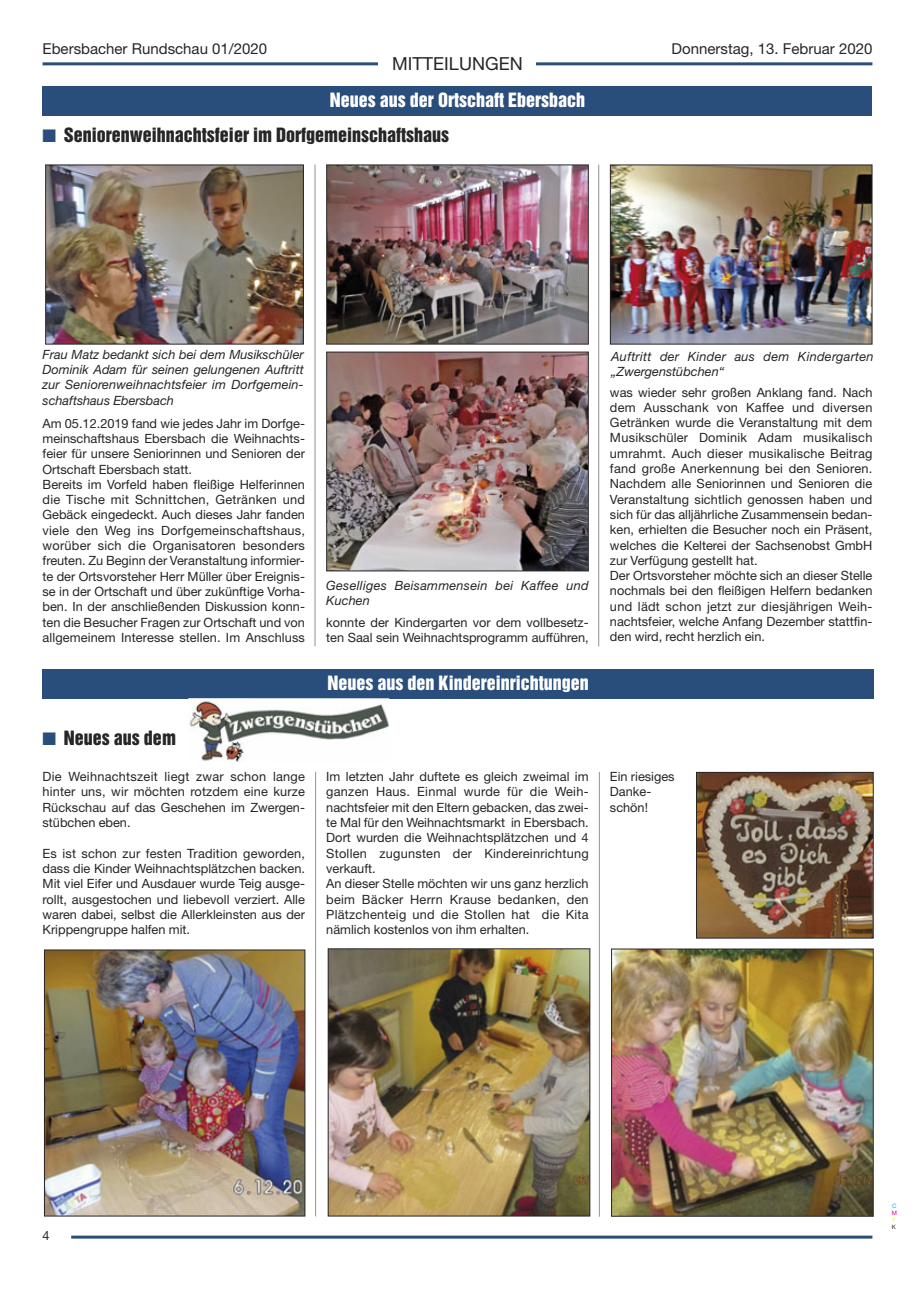
<style>
.page{position:relative;width:915px;height:1293px;background:#fff}
.page>*{position:absolute;margin:0;border:0;box-sizing:border-box;transform-origin:0 0}
.t1{font:18px "Helvetica Inserat";color:#fff}
.t2{font:18px "Helvetica Inserat";color:#272526}
.t3{font:18px "Helvetica Neue";color:#272526}
.t4{font:15px "Helvetica Neue";color:#272526}
.t5{font:12.75px/15.3px "Helvetica Neue";color:#272526}
.t6{font:italic 12.75px/15.3px "Helvetica Neue";letter-spacing:.01em;color:#272526}
.t7{font:6px "Helvetica Neue";color:#00acec}
.t8{font:6px "Helvetica Neue";color:#c90b88}
.t9{font:6px "Helvetica Neue";color:#fff029}
.t10{font:6px "Helvetica Neue";color:#272526}
.s1{color:#2a4e7c}
</style>
<div class="page">
<hr style="left:71px;top:1235px;width:801px;height:3px;background:#2a4e7c">
<hr style="left:43px;top:62px;width:829px;height:3px;background:#2a4e7c">
<div style="left:378px;top:57px;width:158px;height:17px;background:#fff"></div>
<div style="left:43px;top:86px;width:829px;height:30px;background:#2a4e7c"></div>
<img style="left:47px;top:167px;width:255px;height:175px">
<div style="left:45px;top:165px;width:259px;height:179px;border:1px solid #272526"></div>
<img style="left:611px;top:167px;width:259px;height:175px">
<div style="left:609px;top:165px;width:263px;height:179px;border:1px solid #272526"></div>
<img style="left:328px;top:167px;width:258px;height:175px">
<div style="left:326px;top:165px;width:262px;height:179px;border:1px solid #272526"></div>
<img style="left:328px;top:354px;width:258px;height:215px">
<div style="left:326px;top:352px;width:262px;height:219px;border:1px solid #272526"></div>
<img style="left:46px;top:951px;width:257px;height:263px">
<div style="left:44px;top:949px;width:261px;height:267px;border:1px solid #272526"></div>
<img style="left:698px;top:774px;width:173px;height:162px">
<div style="left:696px;top:772px;width:177px;height:166px;border:1px solid #272526"></div>
<img style="left:330px;top:950px;width:258px;height:264px">
<div style="left:328px;top:948px;width:262px;height:268px;border:1px solid #272526"></div>
<img style="left:613px;top:950px;width:258px;height:264px">
<div style="left:611px;top:948px;width:262px;height:268px;border:1px solid #272526"></div>
<div style="left:43px;top:669px;width:830px;height:29px;background:#2a4e7c"></div>
<img style="left:188px;top:698px;width:201px;height:64px">
<hr style="left:598px;top:772px;width:1px;height:444px;background:#939293">
<hr style="left:315px;top:772px;width:1px;height:444px;background:#939293">
<hr style="left:598px;top:165px;width:1px;height:481px;background:#939293">
<hr style="left:314px;top:165px;width:1px;height:481px;background:#939293">
<p class="t4" style="left:43px;top:44px;width:226px">Ebersbacher Rundschau 01/2020</p>
<p class="t4" style="left:671px;top:44px;width:202px">Donnerstag, 13. Februar 2020</p>
<h1 class="t3" style="left:392px;top:57px;width:132px">MITTEILUNGEN</h1>
<h1 class="t1" style="left:330px;top:93px;width:257px">Neues aus der Ortschaft Ebersbach</h1>
<h1 class="t2" style="left:43px;top:128px;width:408px"><span class="s1">■</span> Seniorenweihnachtsfeier im Dorfgemeinschaftshaus</h1>
<p class="t6" style="left:43px;top:348px;width:263px;text-align:justify">Frau Matz bedankt sich bei dem Musikschüler Dominik Adam für seinen gelungenen Auftritt zur Seniorenweihnachtsfeier im Dorfgemein&shy;schaftshaus Ebersbach</p>
<p class="t5" style="left:43px;top:417px;width:264px">Am 05.12.2019 fand wie jedes Jahr im Dorfge&shy;meinschaftshaus Ebersbach die Weihnachts&shy;feier für unsere Seniorinnen und Senioren der Ortschaft Ebersbach statt.<br>Bereits im Vorfeld haben fleißige Helferinnen die Tische mit Schnittchen, Getränken und Gebäck eingedeckt. Auch dieses Jahr fanden viele den Weg ins Dorfgemeinschaftshaus, worüber sich die Organisatoren besonders freuten. Zu Beginn der Veranstaltung informier&shy;te der Ortsvorsteher Herr Müller über Ereignis&shy;se in der Ortschaft und über zukünftige Vorha&shy;ben. In der anschließenden Diskussion konn&shy;ten die Besucher Fragen zur Ortschaft und von allgemeinem Interesse stellen. Im Anschluss</p>
<h1 class="t2" style="left:43px;top:730px;width:135px"><span class="s1">■</span> Neues aus dem</h1>
<p class="t5" style="left:43px;top:770px;width:264px;text-align:justify">Die Weihnachtszeit liegt zwar schon lange hinter uns, wir möchten rotzdem eine kurze Rückschau auf das Geschehen im Zwergen&shy;stübchen eben.</p>
<p class="t5" style="left:43px;top:846px;width:264px;text-align:justify">Es ist schon zur festen Tradition geworden, dass die Kinder Weihnachtsplätzchen backen.<br>Mit viel Eifer und Ausdauer wurde Teig ausge&shy;rollt, ausgestochen und liebevoll verziert. Alle waren dabei, selbst die Allerkleinsten aus der Krippengruppe halfen mit.</p>
<p class="t6" style="left:326px;top:579px;width:264px">Geselliges Beisammensein bei Kaffee und<br>Kuchen</p>
<p class="t5" style="left:326px;top:616px;width:264px">konnte der Kindergarten vor dem vollbesetz&shy;ten Saal sein Weihnachtsprogramm aufführen,</p>
<h1 class="t1" style="left:327px;top:675px;width:263px">Neues aus den Kindereinrichtungen</h1>
<p class="t6" style="left:611px;top:350px;width:264px">Auftritt der Kinder aus dem Kindergarten „Zwergenstübchen“</p>
<p class="t5" style="left:609px;top:385px;width:264px">was wieder sehr großen Anklang fand. Nach dem Ausschank von Kaffee und diversen Getränken wurde die Veranstaltung mit dem Musikschüler Dominik Adam musikalisch umrahmt. Auch dieser musikalische Beitrag fand große Anerkennung bei den Senioren.<br>Nachdem alle Seniorinnen und Senioren die Veranstaltung sichtlich genossen haben und sich für das alljährliche Zusammensein bedan&shy;ken, erhielten die Besucher noch ein Präsent, welches die Kelterei der Sachsenobst GmbH zur Verfügung gestellt hat.<br>Der Ortsvorsteher möchte sich an dieser Stelle nochmals bei den fleißigen Helfern bedanken und lädt schon jetzt zur diesjährigen Weih&shy;nachtsfeier, welche Anfang Dezember stattfin&shy;den wird, recht herzlich ein.</p>
<p class="t5" style="left:326px;top:770px;width:264px">Im letzten Jahr duftete es gleich zweimal im ganzen Haus. Einmal wurde für die Weih&shy;nachtsfeier mit den Eltern gebacken, das zwei&shy;te Mal für den Weihnachtsmarkt in Ebersbach.<br>Dort wurden die Weihnachtsplätzchen und 4<br>Stollen zugunsten der Kindereinrichtung verkauft.<br>An dieser Stelle möchten wir uns ganz herzlich beim Bäcker Herrn Krause bedanken, den Plätzchenteig und die Stollen hat die Kita nämlich kostenlos von ihm erhalten.</p>
<p class="t5" style="left:609px;top:770px;width:66px">Ein riesiges<br>Danke&shy;schön!</p>
<p class="t5" style="left:43px;top:1228px;width:9px">4</p>
<p class="t7" style="left:891px;top:1203px;width:6px">C</p>
<p class="t8" style="left:891px;top:1210px;width:7px">M</p>
<p class="t9" style="left:891px;top:1217px;width:5px">Y</p>
<p class="t10" style="left:891px;top:1225px;width:6px">K</p>
</div>
